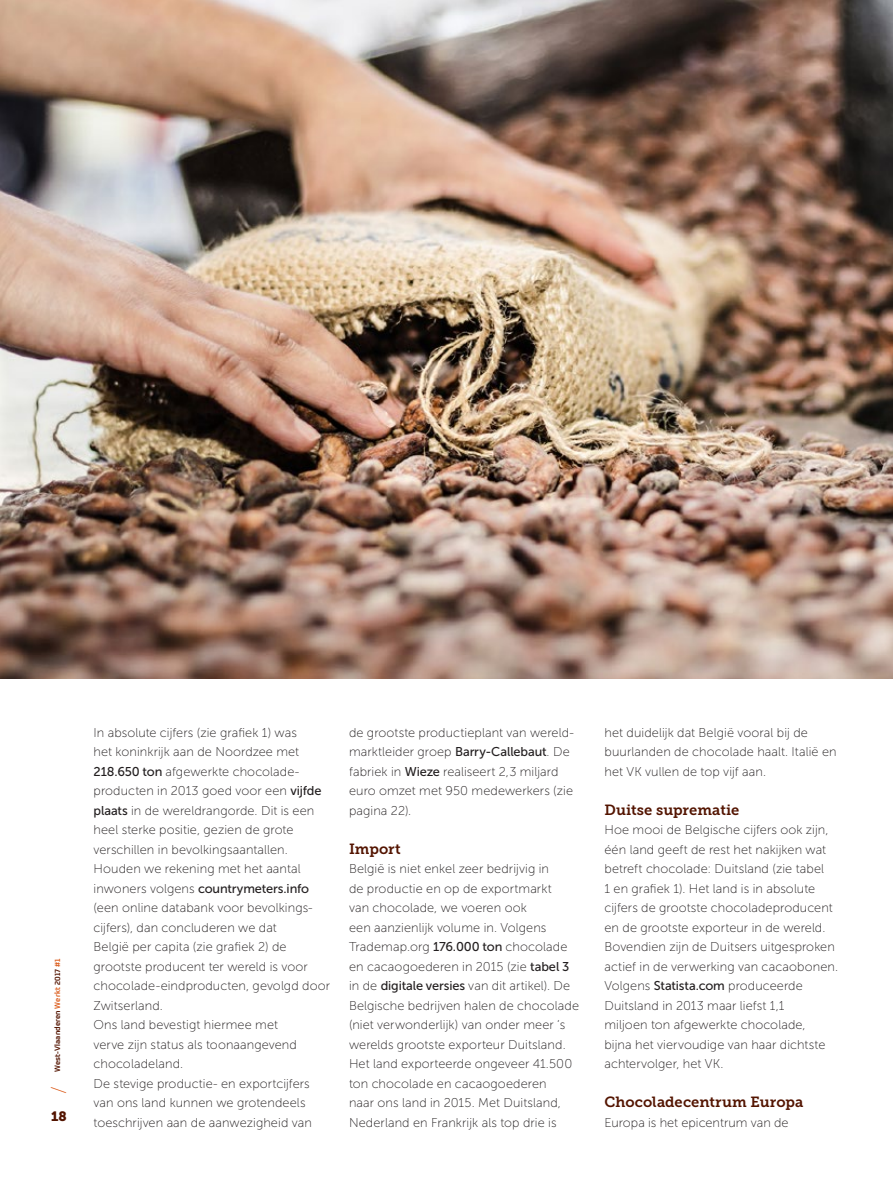
<style>
.page{position:relative;width:893px;height:1191px;background:#fff}
.page>*{position:absolute;margin:0;border:0;box-sizing:border-box;transform-origin:0 0}
.t1{font:100 21px "Prometo";color:#db5c1c}
.titel3{font:14.7px "Museo Slab 700";letter-spacing:.005em;color:#531400}
.t2{font:13.5px "Museo Slab 900";color:#531400}
.Body{font:12.75px/19.5px "Museo Sans 100";letter-spacing:.01em;color:#231f20}
.t3{font:500 7.5px "Prometo";letter-spacing:.02em;color:#531400}
.s1{color:#db5c1c}
.s2{font-family:"Museo Sans 500"}
</style>
<div class="page">
<img style="left:0;top:0;width:893px;height:678px">
<p class="t3" style="left:53px;top:1072px;width:115px;rotate:-90deg">West-Vlaanderen <span class="s1">Werkt</span> 2017 <span class="s1">#1</span></p>
<p class="t2" style="left:51px;top:1108px;width:17px">18</p>
<h1 class="t1" style="left:46px;top:1094px;width:9px;rotate:-90deg">/</h1>
<p class="Body" style="left:94px;top:723px;width:229px">In absolute cijfers (zie grafiek 1) was<br>het koninkrijk aan de Noordzee met <span class="s2">218.650 ton</span> afgewerkte chocolade&shy;producten in 2013 goed voor een <span class="s2">vijfde plaats</span> in de wereldrangorde. Dit is een heel sterke positie, gezien de grote verschillen in bevolkingsaantallen.</p>
<p class="Body" style="left:94px;top:859px;width:238px">Houden we rekening met het aantal inwoners volgens <span class="s2">countrymeters.info </span>(een online databank voor bevolkings&shy;cijfers), dan concluderen we dat<br>België per capita (zie grafiek 2) de grootste producent ter wereld is voor chocolade-eindproducten, gevolgd door Zwitserland.</p>
<p class="Body" style="left:94px;top:1015px;width:205px">Ons land bevestigt hiermee met verve zijn status als toonaangevend chocoladeland.</p>
<p class="Body" style="left:94px;top:1074px;width:220px">De stevige productie- en exportcijfers van ons land kunnen we grotendeels toeschrijven aan de aanwezigheid van</p>
<p class="Body" style="left:349px;top:723px;width:226px">de grootste productieplant van wereld&shy;marktleider groep <span class="s2">Barry-Callebaut</span>. De fabriek in <span class="s2">Wieze</span> realiseert 2,3 miljard euro omzet met 950 medewerkers (zie pagina 22).</p>
<p class="titel3" style="left:349px;top:840px;width:53px">Import</p>
<p class="Body" style="left:349px;top:859px;width:232px">België is niet enkel zeer bedrijvig in<br>de productie en op de exportmarkt<br>van chocolade, we voeren ook<br>een aanzienlijk volume in. Volgens Trademap.org <span class="s2">176.000 ton</span> chocolade en cacaogoederen in 2015 (zie <span class="s2">tabel 3 </span>in de <span class="s2">digitale versies</span> van dit artikel). De Belgische bedrijven halen de chocolade (niet verwonderlijk) van onder meer ‘s werelds grootste exporteur Duitsland.<br>Het land exporteerde ongeveer 41.500 ton chocolade en cacaogoederen<br>naar ons land in 2015. Met Duitsland, Nederland en Frankrijk als top drie is</p>
<p class="Body" style="left:604px;top:723px;width:234px">het duidelijk dat België vooral bij de buurlanden de chocolade haalt. Italië en het VK vullen de top vijf aan.</p>
<p class="titel3" style="left:604px;top:801px;width:136px">Duitse suprematie</p>
<p class="Body" style="left:604px;top:820px;width:235px">Hoe mooi de Belgische cijfers ook zijn, één land geeft de rest het nakijken wat betreft chocolade: Duitsland (zie tabel<br>1 en grafiek 1). Het land is in absolute cijfers de grootste chocoladeproducent en de grootste exporteur in de wereld.<br>Bovendien zijn de Duitsers uitgesproken actief in de verwerking van cacaobonen.<br>Volgens <span class="s2">Statista.com</span> produceerde Duitsland in 2013 maar liefst 1,1<br>miljoen ton afgewerkte chocolade,<br>bijna het viervoudige van haar dichtste achtervolger, het VK.</p>
<p class="titel3" style="left:604px;top:1094px;width:200px">Chocoladecentrum Europa</p>
<p class="Body" style="left:604px;top:1113px;width:186px">Europa is het epicentrum van de</p>
</div>
